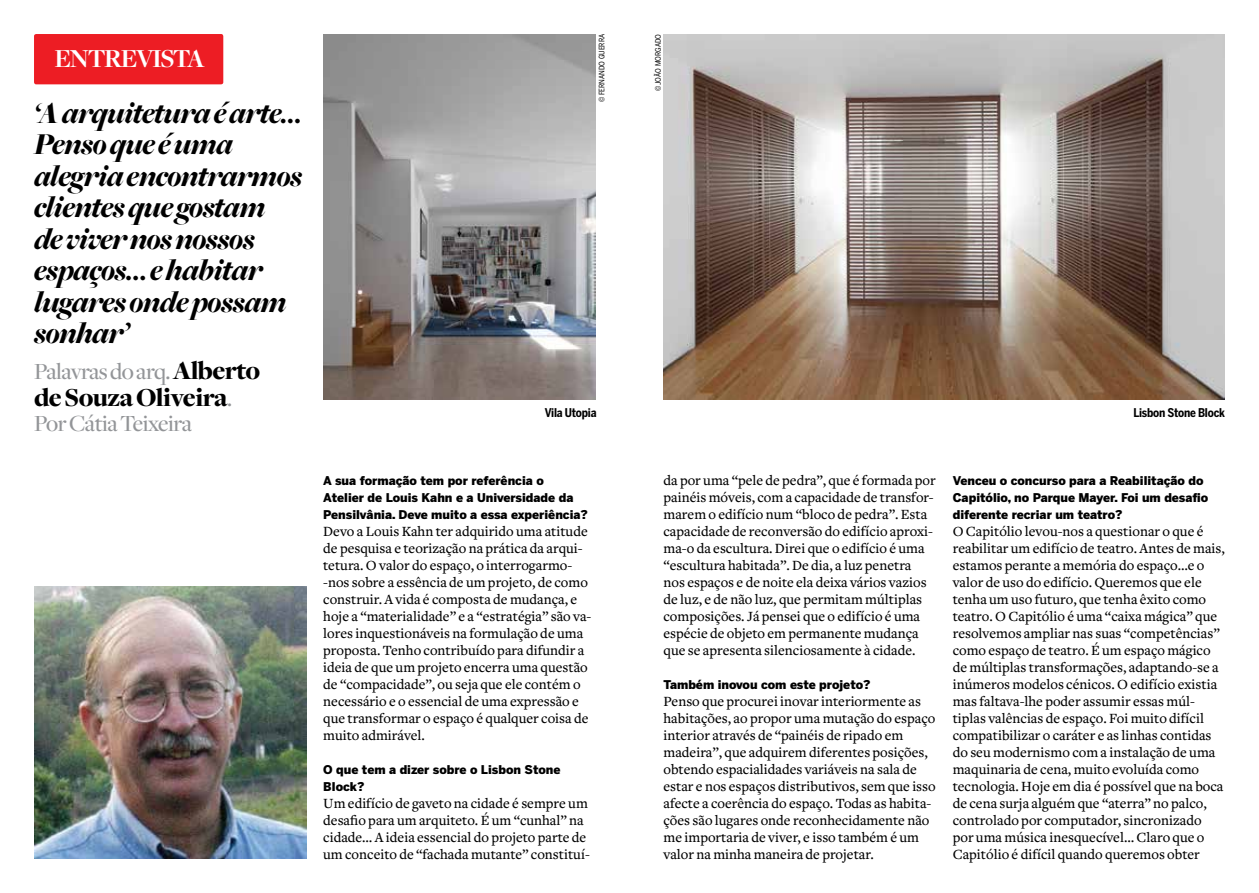
<style>
.page{position:relative;width:1259px;height:893px;background:#fff}
.page>*{position:absolute;margin:0;border:0;box-sizing:border-box;transform-origin:0 0}
.t1{font:italic 900 31.5px/31.5px "Freight Big";letter-spacing:-.02em;color:#000}
.t2{font:900 27px "Freight Disp";letter-spacing:-.02em;color:#000}
.t3{font:700 27px "Freight Disp";letter-spacing:-.05em;color:#fff}
.t4{font:500 24px "Freight Disp";letter-spacing:-.02em;color:#939598}
.t5{font:500 14.7px/17px "Freight Text";color:#000}
.t6{font:900 12px/17px "Benton Sans";color:#000}
.t7{font:700 12px "Benton Sans Cond";letter-spacing:-.02em;color:#000}
.t8{font:7.5px "Benton Sans Cond";color:#000}
.s1{font-weight:900;font-size:27px;color:#000}
.s2{font-weight:500;font-size:24px;color:#939598}
</style>
<div class="page">
<div style="left:34px;top:34px;width:189px;height:50px;background:#ed1d24;border-radius:2px"></div>
<img style="left:323px;top:34px;width:272px;height:366px">
<img style="left:663px;top:34px;width:562px;height:366px">
<img style="left:34px;top:587px;width:272px;height:272px">
<h2 class="t3" style="left:55px;top:44px;width:152px">entrevista</h2>
<h1 class="t1" style="left:34px;top:98px;width:270px">‘A arquitetura é arte…<br>Penso que é uma alegria encontrarmos clientes que gostam de viver nos nossos espaços… e habitar lugares onde possam sonhar’</h1>
<h3 class="t4" style="left:34px;top:358px;width:228px">Palavras do arq. <span class="s1">Alberto</span></h3>
<h2 class="t2" style="left:34px;top:382px;width:200px">de Souza Oliveira<span class="s2">.</span></h2>
<h3 class="t4" style="left:34px;top:410px;width:159px">Por Cátia Teixeira</h3>
<p class="t8" style="left:597px;top:102px;width:70px;rotate:-90deg">© fernando guerra</p>
<p class="t8" style="left:654px;top:91px;width:59px;rotate:-90deg">© joão morgado</p>
<p class="t7" style="left:545px;top:406px;width:53px">Vila Utopia</p>
<p class="t7" style="left:1133px;top:406px;width:93px">Lisbon Stone Block</p>
<p class="t6" style="left:323px;top:472px;width:266px">A sua formação tem por referência o<br>Atelier de Louis Kahn e a Universidade da<br>Pensilvânia. Deve muito a essa experiência?</p>
<p class="t5" style="left:323px;top:523px;width:270px">Devo a Louis Kahn ter adquirido uma atitude de pesquisa e teorização na prática da arqui&shy;tetura. O valor do espaço, o interrogarmo--nos sobre a essência de um projeto, de como construir. A vida é composta de mudança, e hoje a “materialidade” e a “estratégia” são va&shy;lores inquestionáveis na formulação de uma proposta. Tenho contribuído para difundir a ideia de que um projeto encerra uma questão de “compacidade”, ou seja que ele contém o necessário e o essencial de uma expressão e que transformar o espaço é qualquer coisa de muito admirável.</p>
<p class="t6" style="left:323px;top:761px;width:239px">O que tem a dizer sobre o Lisbon Stone<br>Block?</p>
<p class="t5" style="left:323px;top:795px;width:268px">Um edifício de gaveto na cidade é sempre um desafio para um arquiteto. É um “cunhal” na cidade… A ideia essencial do projeto parte de um conceito de “fachada mutante” constituí-</p>
<p class="t5" style="left:663px;top:472px;width:274px">da por uma “pele de pedra”, que é formada por painéis móveis, com a capacidade de transfor&shy;marem o edifício num “bloco de pedra”. Esta capacidade de reconversão do edifício aproxi&shy;ma-o da escultura. Direi que o edifício é uma “escultura habitada”. De dia, a luz penetra nos espaços e de noite ela deixa vários vazios de luz, e de não luz, que permitam múltiplas composições. Já pensei que o edifício é uma espécie de objeto em permanente mudança que se apresenta silenciosamente à cidade.</p>
<p class="t6" style="left:663px;top:676px;width:209px">Também inovou com este projeto?</p>
<p class="t5" style="left:663px;top:693px;width:274px">Penso que procurei inovar interiormente as habitações, ao propor uma mutação do espaço interior através de “painéis de ripado em madeira”, que adquirem diferentes posições, obtendo espacialidades variáveis na sala de estar e nos espaços distributivos, sem que isso afecte a coerência do espaço. Todas as habita&shy;ções são lugares onde reconhecidamente não me importaria de viver, e isso também é um valor na minha maneira de projetar.</p>
<p class="t6" style="left:952px;top:472px;width:257px">Venceu o concurso para a Reabilitação do<br>Capitólio, no Parque Mayer. Foi um desafio diferente recriar um teatro?</p>
<p class="t5" style="left:952px;top:523px;width:274px">O Capitólio levou-nos a questionar o que é reabilitar um edifício de teatro. Antes de mais, estamos perante a memória do espaço…e o valor de uso do edifício. Queremos que ele tenha um uso futuro, que tenha êxito como teatro. O Capitólio é uma “caixa mágica” que resolvemos ampliar nas suas “competências” como espaço de teatro. É um espaço mágico de múltiplas transformações, adaptando-se a inúmeros modelos cénicos. O edifício existia mas faltava-lhe poder assumir essas múl&shy;tiplas valências de espaço. Foi muito difícil compatibilizar o caráter e as linhas contidas do seu modernismo com a instalação de uma maquinaria de cena, muito evoluída como tecnologia. Hoje em dia é possível que na boca de cena surja alguém que “aterra” no palco, controlado por computador, sincronizado por uma música inesquecível… Claro que o Capitólio é difícil quando queremos obter</p>
</div>
